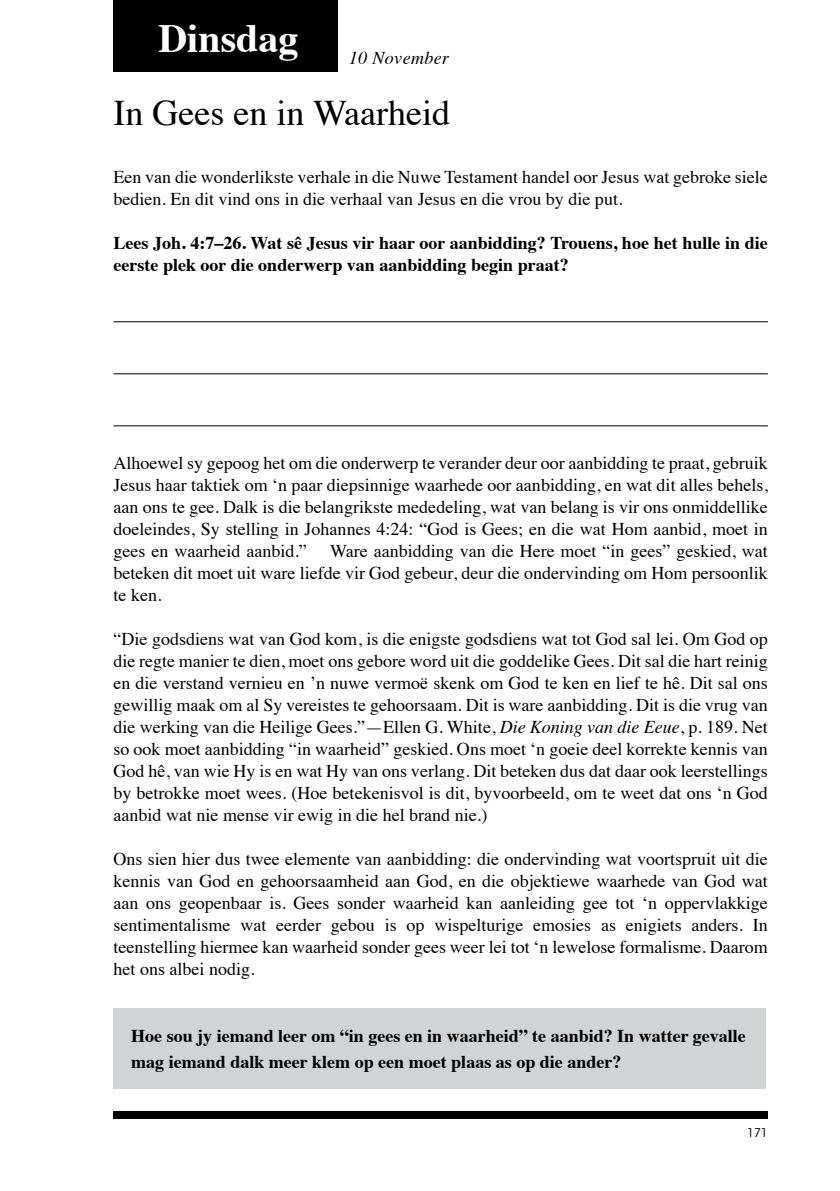
<style>
.page{position:relative;width:840px;height:1191px;background:#fff}
.page>*{position:absolute;margin:0;border:0;box-sizing:border-box;transform-origin:0 0}
.t1{font:700 40px "Times";color:#fff}
.t2{font:36px "Times";color:#000}
.t3{font:18px/22px "Times";color:#000;text-align:justify}
.t4{font:700 18px/26px "Times";color:#000}
.t5{font:italic 18px "Times";letter-spacing:.02em;color:#000}
.t6{font:12px "ITC Avant Garde Std";color:#000}
.s1{font-style:italic}
</style>
<div class="page">
<div style="left:113px;top:1111px;width:654px;height:8px;background:#000"></div>
<div style="left:113px;top:1008px;width:652px;height:81px;background:#d1d3d4"></div>
<div style="left:113px;top:0;width:225px;height:71px;background:#000"></div>
<hr style="left:113px;top:321px;width:654px;height:1px;background:#000">
<hr style="left:113px;top:425px;width:654px;height:1px;background:#000">
<hr style="left:113px;top:373px;width:654px;height:1px;background:#000">
<h1 class="t1" style="left:158px;top:0;width:142px">Dinsdag</h1>
<p class="t5" style="left:349px;top:42px;width:102px">10 November</p>
<h2 class="t2" style="left:113px;top:80px;width:338px">In Gees en in Waarheid</h2>
<p class="t3" style="left:113px;top:165px;width:655px">Een van die wonderlikste verhale in die Nuwe Testament handel oor Jesus wat gebroke siele bedien. En dit vind ons in die verhaal van Jesus en die vrou by die put.</p>
<p class="t4" style="left:113px;top:230px;width:655px;line-height:22px">Lees Joh. 4:7–26. Wat sê Jesus vir haar oor aanbidding? Trouens, hoe het hulle in die eerste plek oor die onderwerp van aanbidding begin praat?</p>
<p class="t3" style="left:113px;top:451px;width:655px">Alhoewel sy gepoog het om die onderwerp te verander deur oor aanbidding te praat, gebruik Jesus haar taktiek om ‘n paar diepsinnige waarhede oor aanbidding, en wat dit alles behels, aan ons te gee. Dalk is die belangrikste mededeling, wat van belang is vir ons onmiddellike doeleindes, Sy stelling in Johannes 4:24: “God is Gees; en die wat Hom aanbid, moet in gees en waarheid aanbid.”</p>
<p class="t3" style="left:113px;top:539px;width:655px;text-indent:217px">Ware aanbidding van die Here moet “in gees” geskied, wat beteken dit moet uit ware liefde vir God gebeur, deur die ondervinding om Hom persoonlik te ken.</p>
<p class="t3" style="left:113px;top:627px;width:655px">“Die godsdiens wat van God kom, is die enigste godsdiens wat tot God sal lei. Om God op die regte manier te dien, moet ons gebore word uit die goddelike Gees. Dit sal die hart reinig en die verstand vernieu en ’n nuwe vermoë skenk om God te ken en lief te hê. Dit sal ons gewillig maak om al Sy vereistes te gehoorsaam. Dit is ware aanbidding. Dit is die vrug van die werking van die Heilige Gees.”—Ellen G. White, <span class="s1">Die Koning van die Eeue</span>, p. 189. Net so ook moet aanbidding “in waarheid” geskied. Ons moet ‘n goeie deel korrekte kennis van God hê, van wie Hy is en wat Hy van ons verlang. Dit beteken dus dat daar ook leerstellings by betrokke moet wees. (Hoe betekenisvol is dit, byvoorbeeld, om te weet dat ons ‘n God aanbid wat nie mense vir ewig in die hel brand nie.)</p>
<p class="t3" style="left:113px;top:847px;width:655px">Ons sien hier dus twee elemente van aanbidding: die ondervinding wat voortspruit uit die kennis van God en gehoorsaamheid aan God, en die objektiewe waarhede van God wat aan ons geopenbaar is. Gees sonder waarheid kan aanleiding gee tot ‘n oppervlakkige sentimentalisme wat eerder gebou is op wispelturige emosies as enigiets anders. In teenstelling hiermee kan waarheid sonder gees weer lei tot ‘n lewelose formalisme. Daarom het ons albei nodig.</p>
<p class="t4" style="left:131px;top:1020px;width:616px">Hoe sou jy iemand leer om “in gees en in waarheid” te aanbid? In watter gevalle mag iemand dalk meer klem op een moet plaas as op die ander?</p>
<p class="t6" style="left:746px;top:1125px;width:22px">171</p>
</div>
